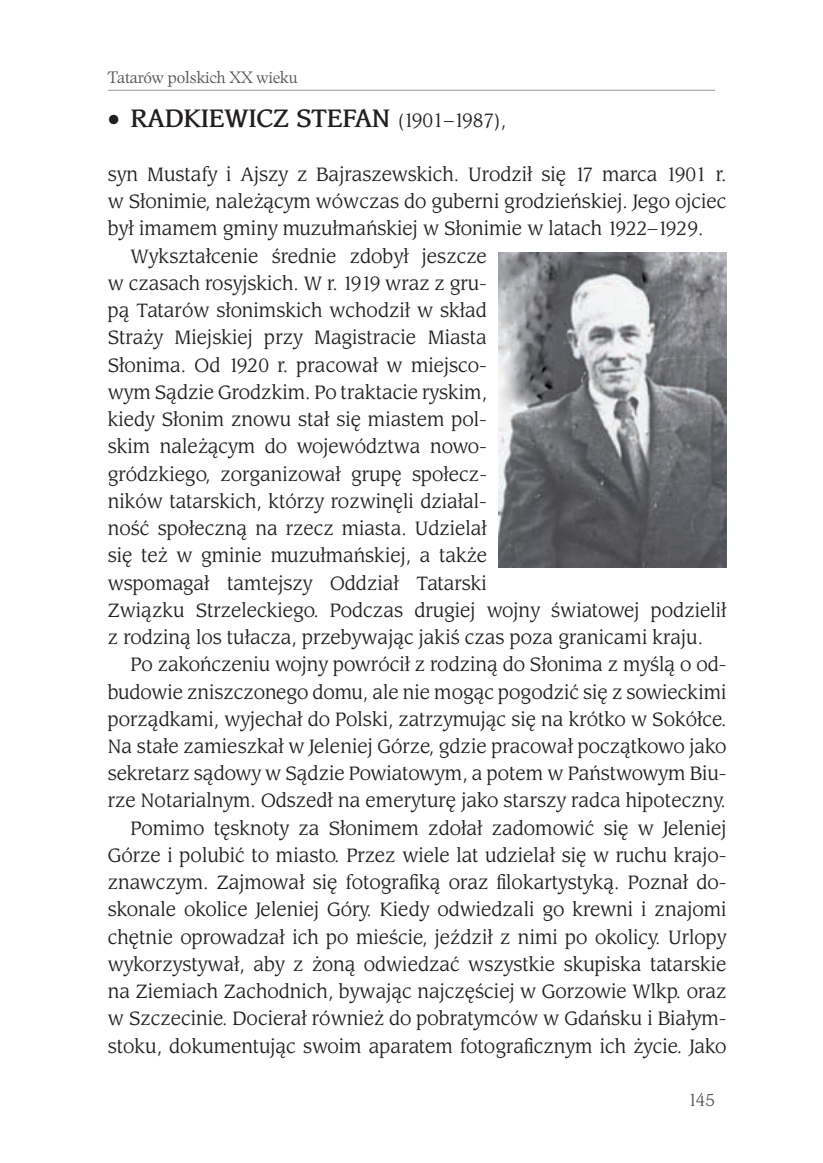
<style>
.page{position:relative;width:823px;height:1163px;background:#fff}
.page>*{position:absolute;margin:0;border:0;box-sizing:border-box;transform-origin:0 0}
.t1{font:700 26px "EFN Haggar";color:#231f20}
.t2{font:20px "EFN Haggar";color:#231f20}
.t3{font:18px "EFN Haggar";color:#57585a}
.t4{font:16px "EFN Nissan";letter-spacing:-.01em;color:#57585a}
.s1{font-weight:400;font-size:20px}
</style>
<div class="page">
<hr style="left:108px;top:90px;width:606px;height:1px;background:#939598">
<img style="left:498px;top:252px;width:228px;height:315px">
<p class="t4" style="left:108px;top:68px;width:191px">Tatarów polskich XX wieku</p>
<h1 class="t1" style="left:108px;top:102px;width:399px">• RADKIEWICZ STEFAN <span class="s1">(1901–1987),</span></h1>
<p class="t2" style="left:108px;top:163px;width:619px">syn Mustafy i Ajszy z Bajraszewskich. Urodzi³ siê 17 marca 1901 r.</p>
<p class="t2" style="left:108px;top:190px;width:619px">w S³onimie, nale¿¹cym wówczas do guberni grodzieñskiej. Jego ojciec</p>
<p class="t2" style="left:108px;top:217px;width:596px">by³ imamem gminy muzu³mañskiej w S³onimie w latach 1922–1929.</p>
<p class="t2" style="left:130px;top:244px;width:358px">Wykszta³cenie średnie zdoby³ jeszcze</p>
<p class="t2" style="left:108px;top:272px;width:380px">w czasach rosyjskich. W r. 1919 wraz z gru-</p>
<p class="t2" style="left:108px;top:299px;width:380px">p¹ Tatarów s³onimskich wchodzi³ w sk³ad</p>
<p class="t2" style="left:108px;top:326px;width:380px">Stra¿y Miejskiej przy Magistracie Miasta</p>
<p class="t2" style="left:108px;top:353px;width:380px">S³onima. Od 1920 r. pracowa³ w miejsco-</p>
<p class="t2" style="left:108px;top:380px;width:380px">wym S¹dzie Grodzkim. Po traktacie ryskim,</p>
<p class="t2" style="left:108px;top:408px;width:380px">kiedy S³onim znowu sta³ siê miastem pol-</p>
<p class="t2" style="left:108px;top:435px;width:380px">skim nale¿¹cym do województwa nowo-</p>
<p class="t2" style="left:108px;top:462px;width:380px">gródzkiego, zorganizowa³ grupê spo³ecz-</p>
<p class="t2" style="left:108px;top:489px;width:380px">ników tatarskich, którzy rozwinêli dzia³al-</p>
<p class="t2" style="left:108px;top:517px;width:380px">nośæ spo³eczn¹ na rzecz miasta. Udziela³</p>
<p class="t2" style="left:108px;top:544px;width:380px">siê te¿ w gminie muzu³mañskiej, a tak¿e</p>
<p class="t2" style="left:108px;top:571px;width:380px">wspomaga³ tamtejszy Oddzia³ Tatarski</p>
<p class="t2" style="left:108px;top:598px;width:619px">Zwi¹zku Strzeleckiego. Podczas drugiej wojny światowej podzieli³</p>
<p class="t2" style="left:108px;top:625px;width:596px">z rodzin¹ los tu³acza, przebywaj¹c jakiś czas poza granicami kraju.</p>
<p class="t2" style="left:130px;top:653px;width:597px">Po zakoñczeniu wojny powróci³ z rodzin¹ do S³onima z myśl¹ o od-</p>
<p class="t2" style="left:108px;top:680px;width:619px">budowie zniszczonego domu, ale nie mog¹c pogodziæ siê z sowieckimi</p>
<p class="t2" style="left:108px;top:707px;width:619px">porz¹dkami, wyjecha³ do Polski, zatrzymuj¹c siê na krótko w Sokó³ce.</p>
<p class="t2" style="left:108px;top:734px;width:619px">Na sta³e zamieszka³ w Jeleniej Górze, gdzie pracowa³ pocz¹tkowo jako</p>
<p class="t2" style="left:108px;top:761px;width:619px">sekretarz s¹dowy w S¹dzie Powiatowym, a potem w Pañstwowym Biu-</p>
<p class="t2" style="left:108px;top:789px;width:619px">rze Notarialnym. Odszed³ na emeryturê jako starszy radca hipoteczny.</p>
<p class="t2" style="left:130px;top:816px;width:597px">Pomimo têsknoty za S³onimem zdo³a³ zadomowiæ siê w Jeleniej</p>
<p class="t2" style="left:108px;top:843px;width:620px">Górze i polubiæ to miasto. Przez wiele lat udziela³ siê w ruchu krajo-</p>
<p class="t2" style="left:108px;top:870px;width:619px">znawczym. Zajmowa³ siê fotografik¹ oraz filokartystyk¹. Pozna³ do-</p>
<p class="t2" style="left:108px;top:898px;width:619px">skonale okolice Jeleniej Góry. Kiedy odwiedzali go krewni i znajomi</p>
<p class="t2" style="left:108px;top:925px;width:619px">chêtnie oprowadza³ ich po mieście, jeździ³ z nimi po okolicy. Urlopy</p>
<p class="t2" style="left:108px;top:952px;width:619px">wykorzystywa³, aby z ¿on¹ odwiedzaæ wszystkie skupiska tatarskie</p>
<p class="t2" style="left:108px;top:979px;width:619px">na Ziemiach Zachodnich, bywaj¹c najczêściej w Gorzowie Wlkp. oraz</p>
<p class="t2" style="left:108px;top:1006px;width:619px">w Szczecinie. Dociera³ równie¿ do pobratymców w Gdañsku i Bia³ym-</p>
<p class="t2" style="left:108px;top:1034px;width:619px">stoku, dokumentuj¹c swoim aparatem fotograficznym ich ¿ycie. Jako</p>
<p class="t3" style="left:687px;top:1089px;width:29px">145</p>
</div>
